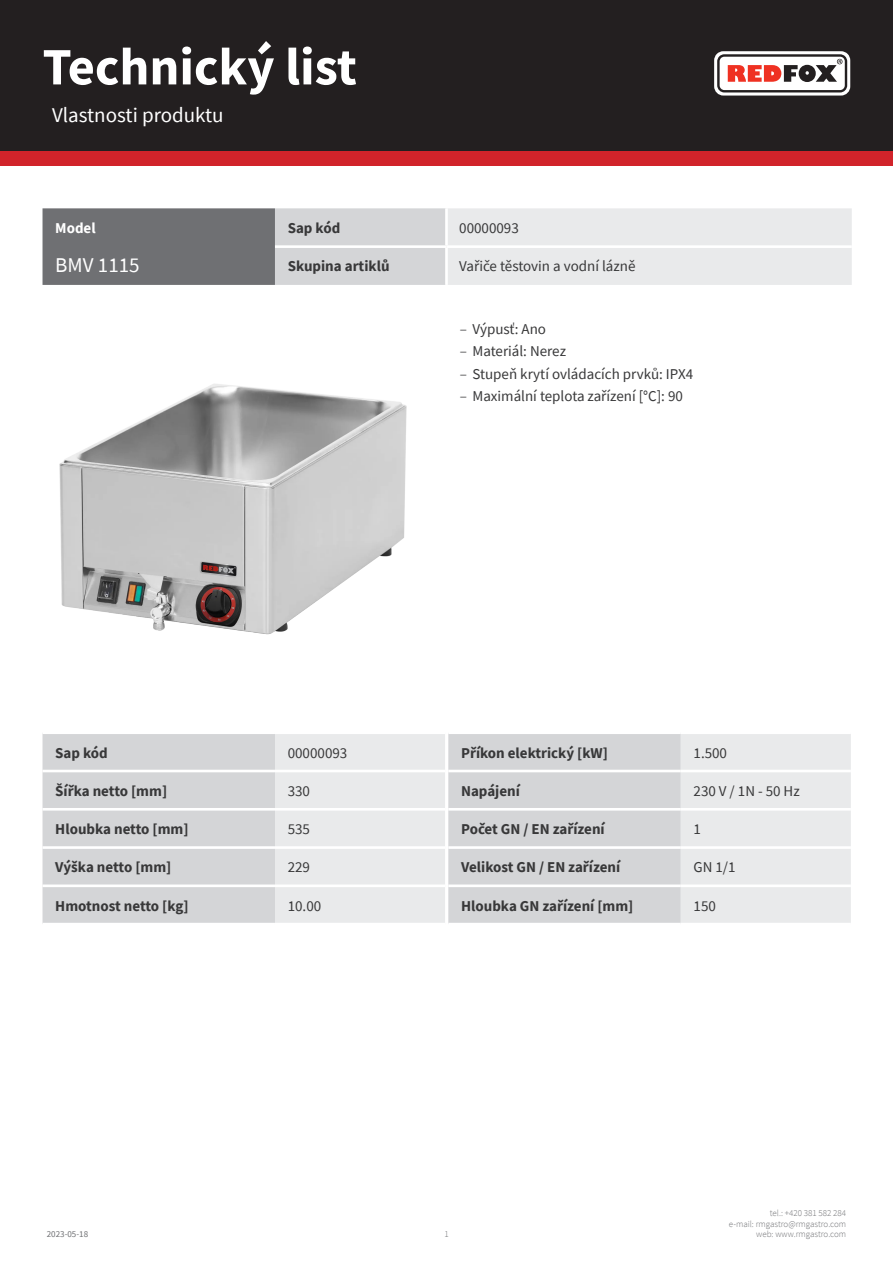
<style>
.page{position:relative;width:893px;height:1263px;background:#fff}
.page>*{position:absolute;margin:0;border:0;box-sizing:border-box;transform-origin:0 0}
.t1{font:700 52.5px "Source Sans Pro";color:#fff}
.kapitola{font:21px "Source Sans Pro";color:#fff}
.tabulka_-_headline{font:21px "Source Sans Pro";color:#fff}
.tabulka_-_text{font:700 15px "Source Sans Pro";color:#383839}
.tabulka_-_text-2{font:15px "Source Sans Pro";color:#383839}
.tabulka_-_text-3{font:700 15px "Source Sans Pro";color:#fff}
.t2{font:300 9px/10.8px "Source Sans Pro";color:#6f7073;text-align:right}
.t3{font:9px "Source Sans Pro";color:#6f7073}
.s1{font-weight:300}
</style>
<div class="page">
<div style="left:0;top:0;width:893px;height:166px;background:#d1232a"></div>
<div style="left:0;top:0;width:893px;height:151px;background:#231f20"></div>
<svg style="left:714px;top:51px;width:136px;height:45px"></svg>
<img style="left:59px;top:384px;width:348px;height:251px">
<svg style="left:43px;top:734px;width:808px;height:189px;background:#dedfe0"></svg>
<hr style="left:448px;top:770px;width:233px;height:2px;background:#fff">
<hr style="left:681px;top:770px;width:170px;height:2px;background:#fff">
<hr style="left:448px;top:808px;width:233px;height:2px;background:#fff">
<hr style="left:681px;top:808px;width:170px;height:2px;background:#fff">
<hr style="left:448px;top:846px;width:233px;height:3px;background:#fff">
<hr style="left:681px;top:846px;width:170px;height:3px;background:#fff">
<hr style="left:448px;top:884px;width:233px;height:3px;background:#fff">
<hr style="left:681px;top:884px;width:170px;height:3px;background:#fff">
<svg style="left:43px;top:208px;width:809px;height:77px;background:#c0c1c3"></svg>
<hr style="left:445px;top:208px;width:3px;height:37px;background:#fff">
<hr style="left:275px;top:245px;width:171px;height:3px;background:#fff">
<hr style="left:446px;top:245px;width:406px;height:3px;background:#fff">
<hr style="left:445px;top:248px;width:3px;height:37px;background:#fff">
<h1 class="t1" style="left:43px;top:31px;width:316px">Technický list</h1>
<p class="kapitola" style="left:52px;top:101px;width:173px">Vlastnosti produktu</p>
<p class="tabulka_-_text-3" style="left:55px;top:218px;width:42px">Model</p>
<p class="tabulka_-_text" style="left:288px;top:218px;width:54px">Sap kód</p>
<p class="tabulka_-_text-2" style="left:459px;top:219px;width:61px">00000093</p>
<p class="tabulka_-_headline" style="left:55px;top:251px;width:86px">BMV 1115</p>
<p class="tabulka_-_text" style="left:288px;top:256px;width:103px">Skupina artiklů</p>
<p class="tabulka_-_text-2" style="left:459px;top:257px;width:178px">Vařiče těstovin a vodní lázně</p>
<p class="tabulka_-_text-2" style="left:460px;top:320px;width:88px"><span class="s1">–</span> Výpusť: Ano</p>
<p class="tabulka_-_text-2" style="left:460px;top:342px;width:108px"><span class="s1">–</span> Materiál: Nerez</p>
<p class="tabulka_-_text-2" style="left:460px;top:364px;width:235px"><span class="s1">–</span> Stupeň krytí ovládacích prvků: IPX4</p>
<p class="tabulka_-_text-2" style="left:460px;top:386px;width:225px"><span class="s1">–</span> Maximální teplota zařízení [°C]: 90</p>
<p class="tabulka_-_text" style="left:55px;top:742px;width:54px">Sap kód</p>
<p class="tabulka_-_text-2" style="left:288px;top:743px;width:61px">00000093</p>
<p class="tabulka_-_text" style="left:55px;top:781px;width:113px">Šířka netto [mm]</p>
<p class="tabulka_-_text-2" style="left:288px;top:781px;width:24px">330</p>
<p class="tabulka_-_text" style="left:55px;top:819px;width:135px">Hloubka netto [mm]</p>
<p class="tabulka_-_text-2" style="left:288px;top:819px;width:24px">535</p>
<p class="tabulka_-_text" style="left:55px;top:857px;width:118px">Výška netto [mm]</p>
<p class="tabulka_-_text-2" style="left:288px;top:858px;width:24px">229</p>
<p class="tabulka_-_text" style="left:55px;top:895px;width:135px">Hmotnost netto [kg]</p>
<p class="tabulka_-_text-2" style="left:288px;top:896px;width:35px">10.00</p>
<p class="tabulka_-_text" style="left:461px;top:742px;width:148px">Příkon elektrický [kW]</p>
<p class="tabulka_-_text-2" style="left:693px;top:743px;width:35px">1.500</p>
<p class="tabulka_-_text" style="left:461px;top:781px;width:60px">Napájení</p>
<p class="tabulka_-_text-2" style="left:693px;top:781px;width:108px">230 V / 1N - 50 Hz</p>
<p class="tabulka_-_text" style="left:461px;top:819px;width:145px">Počet GN / EN zařízení</p>
<p class="tabulka_-_text-2" style="left:693px;top:819px;width:9px">1</p>
<p class="tabulka_-_text" style="left:461px;top:857px;width:161px">Velikost GN / EN zařízení</p>
<p class="tabulka_-_text-2" style="left:693px;top:858px;width:44px">GN 1/1</p>
<p class="tabulka_-_text" style="left:461px;top:895px;width:174px">Hloubka GN zařízení [mm]</p>
<p class="tabulka_-_text-2" style="left:693px;top:896px;width:24px">150</p>
<p class="t3" style="left:47px;top:1229px;width:43px">2023-05-18</p>
<p class="t2" style="left:444px;top:1229px;width:6px">1</p>
<p class="t2" style="left:729px;top:1207px;width:119px">tel.: +420 381 582 284<br>e-mail: rmgastro@rmgastro.com web: www.rmgastro.com</p>
</div>
